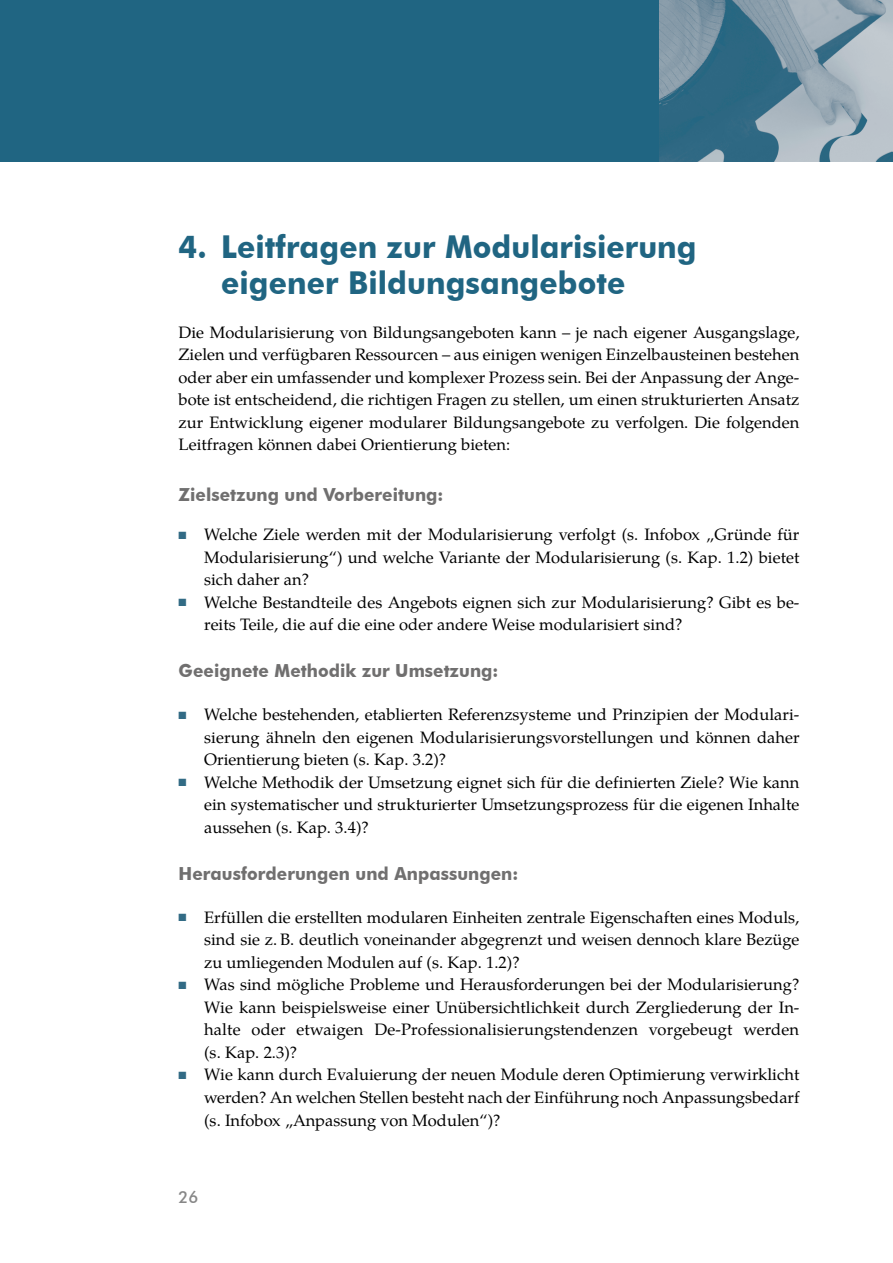
<style>
.page{position:relative;width:893px;height:1263px;background:#fff}
.page>*{position:absolute;margin:0;border:0;box-sizing:border-box;transform-origin:0 0}
.ü1_text{font:700 31.5px/36px "Futura BT";letter-spacing:.005em;color:#206582;scale:.95 1}
.ü4_text{font:700 18px "Futura BT";letter-spacing:.005em;color:#706f6f;scale:.95 1}
.fließtext{font:16.5px/22.5px "Te X Gyre Pagella";color:#000;text-align:justify}
.t1{font:500 16.5px "Futura BT";color:#878787}
.s1{color:#326b85}
</style>
<div class="page">
<div style="left:0;top:0;width:893px;height:162px;background:#206582"></div>
<img style="left:659px;top:0;width:234px;height:162px">
<p class="ü1_text" style="left:221px;top:228px;width:502px;text-indent:-43px">4. Leitfragen zur Modularisierung eigener Bildungsangebote</p>
<p class="fließtext" style="left:179px;top:320px;width:622px">Die Modularisierung von Bildungsangeboten kann – je nach eigener Ausgangslage, Zielen und verfügbaren Ressourcen – aus einigen wenigen Einzelbausteinen bestehen oder aber ein umfassender und komplexer Prozess sein. Bei der Anpassung der Ange&shy;bote ist entscheidend, die richtigen Fragen zu stellen, um einen strukturierten Ansatz zur Entwicklung eigener modularer Bildungsangebote zu verfolgen. Die folgenden Leitfragen können dabei Orientierung bieten:</p>
<p class="ü4_text" style="left:179px;top:484px;width:280px">Zielsetzung und Vorbereitung:</p>
<p class="fließtext" style="left:204px;top:522px;width:597px;text-indent:-26px"><span class="s1">■</span> Welche Ziele werden mit der Modularisierung verfolgt (s. Infobox „Gründe für Modularisierung“) und welche Variante der Modularisierung (s. Kap. 1.2) bietet sich daher an?</p>
<p class="fließtext" style="left:204px;top:590px;width:597px;text-indent:-26px"><span class="s1">■</span> Welche Bestandteile des Angebots eignen sich zur Modularisierung? Gibt es be&shy;reits Teile, die auf die eine oder andere Weise modularisiert sind?</p>
<p class="ü4_text" style="left:179px;top:660px;width:338px">Geeignete Methodik zur Umsetzung:</p>
<p class="fließtext" style="left:204px;top:702px;width:597px;text-indent:-26px"><span class="s1">■</span> Welche bestehenden, etablierten Referenzsysteme und Prinzipien der Modulari&shy;sierung ähneln den eigenen Modularisierungsvorstellungen und können daher Orientierung bieten (s. Kap. 3.2)?</p>
<p class="fließtext" style="left:204px;top:770px;width:597px;text-indent:-26px"><span class="s1">■</span> Welche Methodik der Umsetzung eignet sich für die definierten Ziele? Wie kann ein systematischer und strukturierter Umsetzungsprozess für die eigenen Inhalte aussehen (s. Kap. 3.4)?</p>
<p class="ü4_text" style="left:179px;top:862px;width:359px">Herausforderungen und Anpassungen:</p>
<p class="fließtext" style="left:204px;top:905px;width:597px;text-indent:-26px"><span class="s1">■</span> Erfüllen die erstellten modularen Einheiten zentrale Eigenschaften eines Moduls, sind sie z. B. deutlich voneinander abgegrenzt und weisen dennoch klare Bezüge zu umliegenden Modulen auf (s. Kap. 1.2)?</p>
<p class="fließtext" style="left:204px;top:972px;width:597px;text-indent:-26px"><span class="s1">■</span> Was sind mögliche Probleme und Herausforderungen bei der Modularisierung?<br>Wie kann beispielsweise einer Unübersichtlichkeit durch Zergliederung der In&shy;halte oder etwaigen De-Professionalisierungstendenzen vorgebeugt werden (s. Kap. 2.3)?</p>
<p class="fließtext" style="left:204px;top:1062px;width:597px;text-indent:-26px"><span class="s1">■</span> Wie kann durch Evaluierung der neuen Module deren Optimierung verwirklicht werden? An welchen Stellen besteht nach der Einführung noch Anpassungsbedarf (s. Infobox „Anpassung von Modulen“)?</p>
<p class="t1" style="left:179px;top:1187px;width:21px">26</p>
</div>
